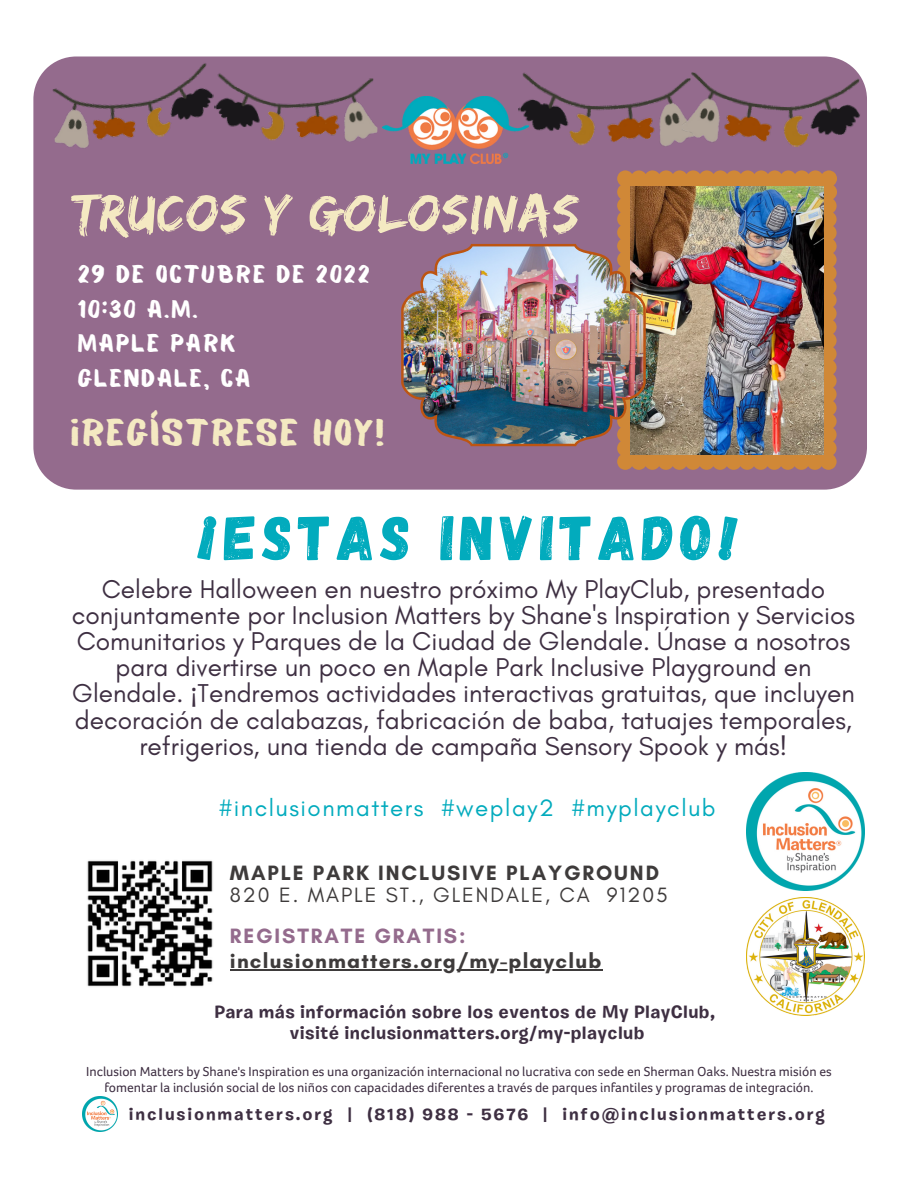
<style>
.page{position:relative;width:918px;height:1188px;background:#fff}
.page>*{position:absolute;margin:0;border:0;box-sizing:border-box;transform-origin:0 0}
.t1{font:63px "Gagalin";letter-spacing:.09em;color:#02abbd}
.t2{font:54.6px "Edo";letter-spacing:.025em;color:#f4e9c2}
.t3{font:37.35px "Balmy";letter-spacing:.05em;color:#f4e9c2}
.t4{font:26.25px/26.1px "Glacial Indifference";color:#3e2f42;text-align:center}
.t5{font:24.75px/34.5px "Balmy";letter-spacing:.08em;color:#fff}
.t6{font:24.15px "Glacial Indifference";letter-spacing:.06em;color:#02abbd}
.t7{font:700 21.15px "Glacial Indifference";letter-spacing:.06em;color:#3e3b3b}
.t8{font:21.15px "Glacial Indifference";letter-spacing:.09em;color:#3e3b3b}
.t9{font:700 21.15px "Glacial Indifference";letter-spacing:.09em;color:#3e3b3b}
.t10{font:700 21.15px "Glacial Indifference";letter-spacing:.09em;color:#946b8d}
.t11{font:700 18px/21.3px "Burbank Small";letter-spacing:.02em;color:#3e2f42;text-align:center}
.t12{font:700 17.1px "Burbank Small";letter-spacing:.11em;color:#3e2f42}
.t13{font:13.5px/15.8px "Foco";color:#3e2f42;text-align:center}
.s1{font-family:"Noto Sans"}
</style>
<div class="page">
<img style="left:82px;top:1096px;width:35px;height:35px">
<div style="left:33px;top:57px;width:834px;height:433px;background:#946b8d"></div>
<img style="left:87px;top:860px;width:126px;height:127px">
<img style="left:747px;top:897px;width:118px;height:119px">
<hr style="left:230px;top:970px;width:373px;height:1px;background:#3e3b3b">
<img style="left:747px;top:772px;width:118px;height:119px">
<svg style="left:617px;top:170px;width:220px;height:300px;background:#c88440"></svg>
<img style="left:631px;top:186px;width:193px;height:268px">
<img style="left:219px;top:73px;width:160px;height:71px">
<img style="left:46px;top:62px;width:173px;height:93px">
<img style="left:401px;top:244px;width:245px;height:202px">
<img style="left:517px;top:72px;width:164px;height:77px">
<img style="left:681px;top:72px;width:180px;height:77px">
<img style="left:383px;top:96px;width:146px;height:68px">
<h2 class="t2" style="left:73px;top:181px;width:507px">TRUCOS Y GOLOSINAS</h2>
<p class="t5" style="left:78px;top:260px;width:293px">29 DE OCTUBRE DE 2022<br>10:30 A.M.<br>MAPLE PARK<br>GLENDALE, CA</p>
<h3 class="t3" style="left:70px;top:418px;width:315px">¡REGÍSTRESE HOY!</h3>
<h1 class="t1" style="left:196px;top:497px;width:544px">¡ESTAS INVITADO!</h1>
<p class="t4" style="left:72px;top:576px;width:785px">Celebre Halloween en nuestro próximo My PlayClub, presentado conjuntamente por Inclusion Matters by Shane's Inspiration y Servicios Comunitarios y Parques de la Ciudad de Glendale. Únase a nosotros para divertirse un poco en Maple Park Inclusive Playground en Glendale. <span class="s1">¡</span>Tendremos actividades interactivas gratuitas, que incluyen decoración de calabazas, fabricación de baba, tatuajes temporales, refrigerios, una tienda de campaña Sensory Spook y más!</p>
<p class="t6" style="left:219px;top:793px;width:499px">#inclusionmatters #weplay2 #myplayclub</p>
<p class="t9" style="left:230px;top:860px;width:431px">MAPLE PARK INCLUSIVE PLAYGROUND</p>
<p class="t8" style="left:230px;top:882px;width:439px">820 E. MAPLE ST., GLENDALE, CA 91205</p>
<p class="t10" style="left:230px;top:923px;width:237px">REGISTRATE GRATIS:</p>
<p class="t7" style="left:230px;top:948px;width:373px">inclusionmatters.org/my-playclub</p>
<p class="t11" style="left:214px;top:1003px;width:502px">Para más información sobre los eventos de My PlayClub, visité inclusionmatters.org/my-playclub</p>
<p class="t13" style="left:86px;top:1064px;width:747px">Inclusion Matters by Shane's Inspiration es una organización internacional no lucrativa con sede en Sherman Oaks. Nuestra misión es fomentar la inclusión social de los niños con capacidades diferentes a través de parques infantiles y programas de integración.</p>
<p class="t12" style="left:129px;top:1107px;width:697px">inclusionmatters.org | (818) 988 - 5676 | info@inclusionmatters.org</p>
</div>
